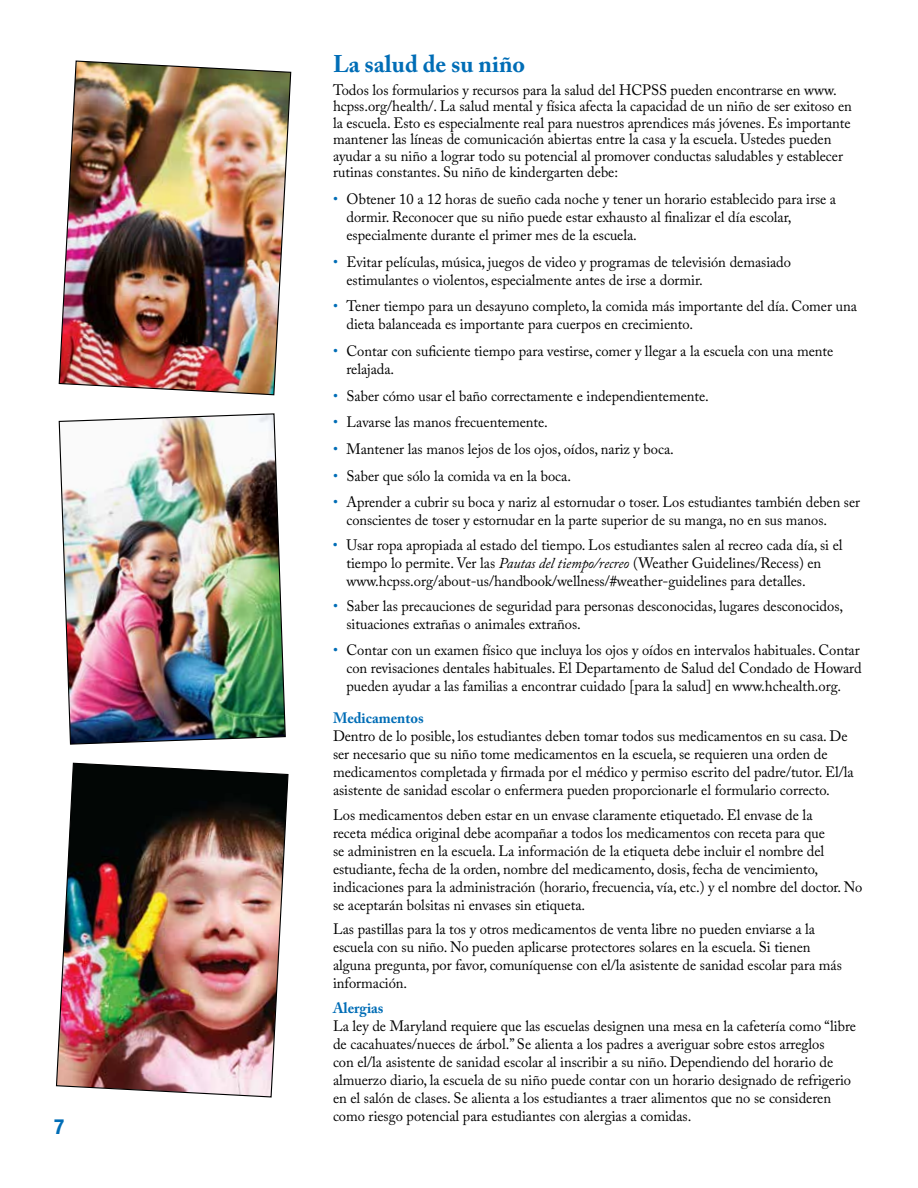
<style>
.page{position:relative;width:918px;height:1188px;background:#fff}
.page>*{position:absolute;margin:0;border:0;box-sizing:border-box;transform-origin:0 0}
.t1{font:700 24px "Adobe Caslon Pro";color:#006db6}
.t2{font:700 condensed 21px "Helvetica Neue LT Std";color:#006db6}
.t3{font:15px/18px "Adobe Caslon Pro";letter-spacing:-.005em;color:#000}
.t4{font:15px/18px "Adobe Caslon Pro";letter-spacing:-.005em;color:#000;scale:.96 1}
.t5{font:700 15px "Adobe Caslon Pro";letter-spacing:-.005em;color:#006db6}
.s1{color:#006db6}
.s2{font-style:italic}
</style>
<div class="page">
<img style="left:58px;top:413px;width:228px;height:332px">
<img style="left:58px;top:60px;width:234px;height:336px">
<img style="left:55px;top:762px;width:234px;height:336px">
<h2 class="t2" style="left:54px;top:1114px;width:12px">7</h2>
<h1 class="t1" style="left:333px;top:49px;width:194px">La salud de su niño</h1>
<p class="t3" style="left:333px;top:81px;width:520px;line-height:16.5px">Todos los formularios y recursos para la salud del HCPSS pueden encontrarse en www. hcpss.org/health/. La salud mental y física afecta la capacidad de un niño de ser exitoso en la escuela. Esto es especialmente real para nuestros aprendices más jóvenes. Es importante mantener las líneas de comunicación abiertas entre la casa y la escuela. Ustedes pueden ayudar a su niño a lograr todo su potencial al promover conductas saludables y establecer rutinas constantes. Su niño de kindergarten debe:</p>
<p class="t3" style="left:347px;top:190px;width:491px;text-indent:-14px"><span class="s1">•</span> Obtener 10 a 12 horas de sueño cada noche y tener un horario establecido para irse a dormir. Reconocer que su niño puede estar exhausto al finalizar el día escolar, especialmente durante el primer mes de la escuela.</p>
<p class="t3" style="left:347px;top:252px;width:446px;text-indent:-14px"><span class="s1">•</span> Evitar películas, música, juegos de video y programas de televisión demasiado estimulantes o violentos, especialmente antes de irse a dormir.</p>
<p class="t3" style="left:347px;top:297px;width:512px;text-indent:-14px"><span class="s1">•</span> Tener tiempo para un desayuno completo, la comida más importante del día. Comer una dieta balanceada es importante para cuerpos en crecimiento.</p>
<p class="t3" style="left:347px;top:342px;width:488px;text-indent:-14px"><span class="s1">•</span> Contar con suficiente tiempo para vestirse, comer y llegar a la escuela con una mente relajada.</p>
<p class="t3" style="left:333px;top:386px;width:377px"><span class="s1">•</span> Saber cómo usar el baño correctamente e independientemente.</p>
<p class="t3" style="left:333px;top:413px;width:216px"><span class="s1">•</span> Lavarse las manos frecuentemente.</p>
<p class="t3" style="left:333px;top:440px;width:342px"><span class="s1">•</span> Mantener las manos lejos de los ojos, oídos, nariz y boca.</p>
<p class="t3" style="left:333px;top:466px;width:240px"><span class="s1">•</span> Saber que sólo la comida va en la boca.</p>
<p class="t4" style="left:346px;top:493px;width:536px;text-indent:-13px"><span class="s1">•</span> Aprender a cubrir su boca y nariz al estornudar o toser. Los estudiantes también deben ser conscientes de toser y estornudar en la parte superior de su manga, no en sus manos.</p>
<p class="t3" style="left:347px;top:536px;width:498px;text-indent:-14px"><span class="s1">•</span> Usar ropa apropiada al estado del tiempo. Los estudiantes salen al recreo cada día, si el tiempo lo permite. Ver las <span class="s2">Pautas del tiempo/recreo</span> (Weather Guidelines/Recess) en www.hcpss.org/about-us/handbook/wellness/#weather-guidelines para detalles.</p>
<p class="t3" style="left:347px;top:596px;width:498px;text-indent:-14px"><span class="s1">•</span> Saber las precauciones de seguridad para personas desconocidas, lugares desconocidos, situaciones extrañas o animales extraños.</p>
<p class="t3" style="left:347px;top:641px;width:517px;text-indent:-14px"><span class="s1">•</span> Contar con un examen físico que incluya los ojos y oídos en intervalos habituales. Contar con revisaciones dentales habituales. El Departamento de Salud del Condado de Howard pueden ayudar a las familias a encontrar cuidado [para la salud] en www.hchealth.org.</p>
<p class="t5" style="left:333px;top:709px;width:92px">Medicamentos</p>
<p class="t3" style="left:333px;top:727px;width:522px">Dentro de lo posible, los estudiantes deben tomar todos sus medicamentos en su casa. De ser necesario que su niño tome medicamentos en la escuela, se requieren una orden de medicamentos completada y firmada por el médico y permiso escrito del padre/tutor. El/la asistente de sanidad escolar o enfermera pueden proporcionarle el formulario correcto.</p>
<p class="t3" style="left:333px;top:805px;width:531px">Los medicamentos deben estar en un envase claramente etiquetado. El envase de la<br>receta médica original debe acompañar a todos los medicamentos con receta para que<br>se administren en la escuela. La información de la etiqueta debe incluir el nombre del estudiante, fecha de la orden, nombre del medicamento, dosis, fecha de vencimiento, indicaciones para la administración (horario, frecuencia, vía, etc.) y el nombre del doctor. No se aceptarán bolsitas ni envases sin etiqueta.</p>
<p class="t3" style="left:333px;top:920px;width:510px">Las pastillas para la tos y otros medicamentos de venta libre no pueden enviarse a la escuela con su niño. No pueden aplicarse protectores solares en la escuela. Si tienen alguna pregunta, por favor, comuníquense con el/la asistente de sanidad escolar para más información.</p>
<p class="t5" style="left:333px;top:999px;width:52px">Alergias</p>
<p class="t3" style="left:333px;top:1017px;width:524px">La ley de Maryland requiere que las escuelas designen una mesa en la cafetería como “libre de cacahuates/nueces de árbol.” Se alienta a los padres a averiguar sobre estos arreglos<br>con el/la asistente de sanidad escolar al inscribir a su niño. Dependiendo del horario de almuerzo diario, la escuela de su niño puede contar con un horario designado de refrigerio en el salón de clases. Se alienta a los estudiantes a traer alimentos que no se consideren como riesgo potencial para estudiantes con alergias a comidas.</p>
</div>
